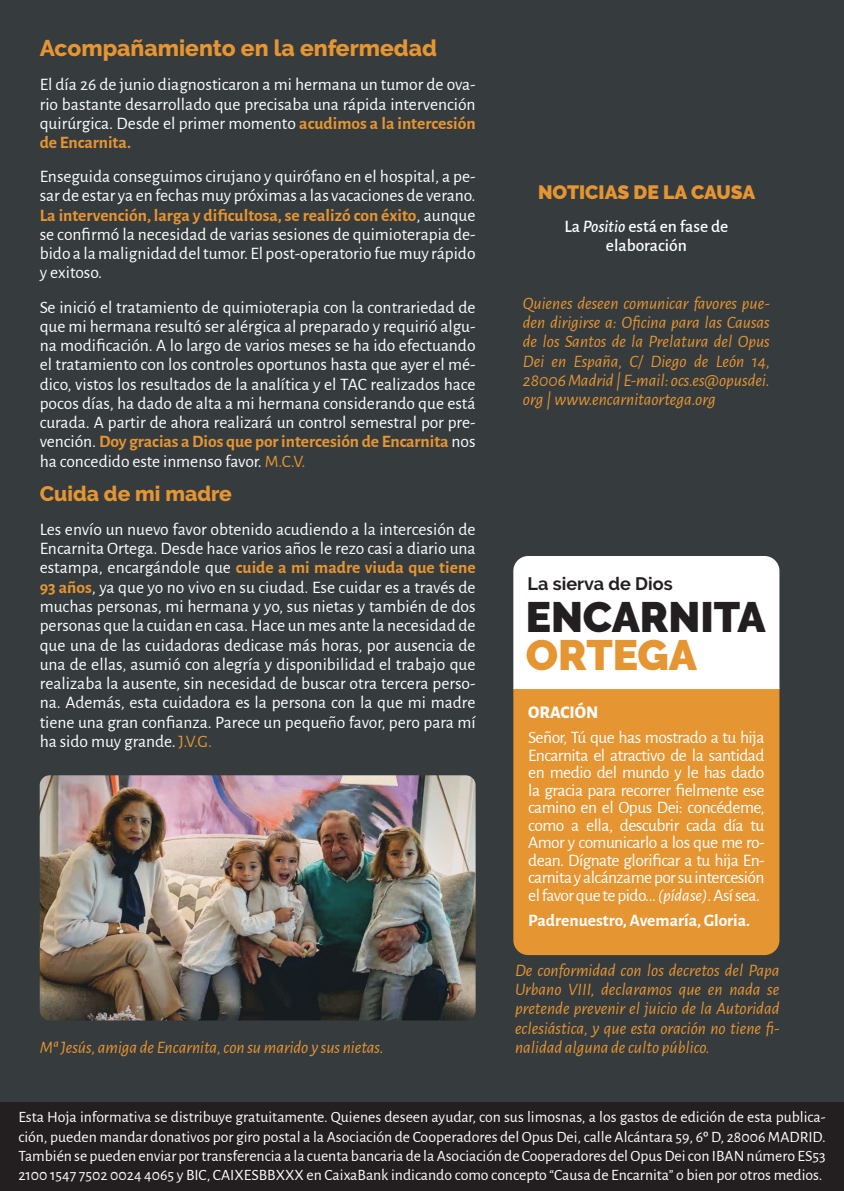
<style>
.page{position:relative;width:844px;height:1191px;background:#fff}
.page>*{position:absolute;margin:0;border:0;box-sizing:border-box;transform-origin:0 0}
.t1{font:900 42.35px "Raleway";color:#231f20}
.t2{font:900 42.35px "Raleway";color:#e59532}
.t3{font:800 22.75px "Raleway";color:#e59532}
.t4{font:800 21px "Raleway";color:#e59532}
.t5{font:900 19.25px "Raleway";color:#e59532}
.t6{font:700 18.03px "Raleway";color:#231f20}
.t7{font:17.5px/19.2px "Alegreya Sans";color:#fff;text-align:justify}
.t8{font:italic 17.5px/19.2px "Alegreya Sans";color:#e59532;text-align:justify}
.t9{font:500 17.5px/19.2px "Alegreya Sans";color:#fff;text-align:center}
.t10{font:700 17.5px "Alegreya Sans";color:#fff}
.t11{font:800 17.5px "Alegreya Sans";letter-spacing:-.005em;color:#fff}
.t12{font:15.75px/19.2px "Alegreya Sans";color:#fff}
.s1{font-weight:700;color:#e59532}
.s2{color:#e59532}
.s3{font-style:italic}
</style>
<div class="page">
<div style="left:0;top:0;width:843px;height:1118px;background:#363b3e"></div>
<img style="left:40px;top:775px;width:435px;height:245px">
<div style="left:0;top:1102px;width:843px;height:89px;background:#231f20"></div>
<div style="left:513px;top:689px;width:266px;height:266px;background:#e59532"></div>
<div style="left:513px;top:556px;width:266px;height:133px;background:#fff"></div>
<p class="t3" style="left:40px;top:35px;width:398px">Acompañamiento en la enfermedad</p>
<p class="t7" style="left:40px;top:74px;width:437px">El día 26 de junio diagnosticaron a mi hermana un tumor de ova&shy;rio bastante desarrollado que precisaba una rápida intervención quirúrgica. Desde el primer momento <span class="s1">acudimos a la intercesión de Encarnita.</span></p>
<p class="t7" style="left:40px;top:166px;width:437px">Enseguida conseguimos cirujano y quirófano en el hospital, a pe&shy;sar de estar ya en fechas muy próximas a las vacaciones de verano.<br><span class="s1">La intervención, larga y dificultosa, se realizó con éxito</span>, aunque se confirmó la necesidad de varias sesiones de quimioterapia de&shy;bido a la malignidad del tumor. El post-operatorio fue muy rápido y exitoso.</p>
<p class="t7" style="left:40px;top:296px;width:437px">Se inició el tratamiento de quimioterapia con la contrariedad de que mi hermana resultó ser alérgica al preparado y requirió algu&shy;na modificación. A lo largo de varios meses se ha ido efectuando el tratamiento con los controles oportunos hasta que ayer el mé&shy;dico, vistos los resultados de la analítica y el TAC realizados hace pocos días, ha dado de alta a mi hermana considerando que está curada. A partir de ahora realizará un control semestral por pre&shy;vención. <span class="s1">Doy gracias a Dios que por intercesión de Encarnita</span> nos ha concedido este inmenso favor. <span class="s2">M.C.V.</span></p>
<p class="t4" style="left:40px;top:481px;width:193px">Cuida de mi madre</p>
<p class="t7" style="left:40px;top:519px;width:437px">Les envío un nuevo favor obtenido acudiendo a la intercesión de Encarnita Ortega. Desde hace varios años le rezo casi a diario una estampa, encargándole que <span class="s1">cuide a mi madre viuda que tiene 93 años</span>, ya que yo no vivo en su ciudad. Ese cuidar es a través de muchas personas, mi hermana y yo, sus nietas y también de dos personas que la cuidan en casa. Hace un mes ante la necesidad de que una de las cuidadoras dedicase más horas, por ausencia de una de ellas, asumió con alegría y disponibilidad el trabajo que realizaba la ausente, sin necesidad de buscar otra tercera perso&shy;na. Además, esta cuidadora es la persona con la que mi madre tiene una gran confianza. Parece un pequeño favor, pero para mí ha sido muy grande. <span class="s2">J.V.G.</span></p>
<p class="t8" style="left:40px;top:1037px;width:345px">Mª Jesús, amiga de Encarnita, con su marido y sus nietas.</p>
<p class="t5" style="left:538px;top:181px;width:218px">NOTICIAS DE LA CAUSA</p>
<p class="t9" style="left:564px;top:215px;width:165px">La <span class="s3">Positio</span> está en fase de elaboración</p>
<p class="t8" style="left:523px;top:293px;width:249px">Quienes deseen comunicar favores pue&shy;den dirigirse a: Oficina para las Causas de los Santos de la Prelatura del Opus Dei en España, C/ Diego de León 14, 28006 Madrid | E-mail: ocs.es@opusdei. org | www.encarnitaortega.org</p>
<p class="t6" style="left:527px;top:573px;width:146px">La sierva de Dios</p>
<p class="t1" style="left:525px;top:592px;width:241px">ENCARNITA</p>
<p class="t2" style="left:525px;top:630px;width:173px">ORTEGA</p>
<p class="t11" style="left:528px;top:699px;width:71px">ORACIÓN</p>
<p class="t7" style="left:528px;top:728px;width:238px;line-height:17.5px">Señor, Tú que has mostrado a tu hija Encarnita el atractivo de la santidad en medio del mundo y le has dado la gracia para recorrer fielmente ese camino en el Opus Dei: concédeme, como a ella, descubrir cada día tu Amor y comunicarlo a los que me ro&shy;dean. Dígnate glorificar a tu hija En&shy;carnita y alcánzame por su intercesión el favor que te pido... <span class="s3">(pídase)</span>. Así sea.</p>
<p class="t10" style="left:528px;top:907px;width:223px">Padrenuestro, Avemaría, Gloria.</p>
<p class="t8" style="left:515px;top:959px;width:266px">De conformidad con los decretos del Papa Urbano VIII, declaramos que en nada se pretende prevenir el juicio de la Autoridad eclesiástica, y que esta oración no tiene fi&shy;nalidad alguna de culto público.</p>
<p class="t12" style="left:18px;top:1106px;width:808px">Esta Hoja informativa se distribuye gratuitamente. Quienes deseen ayudar, con sus limosnas, a los gastos de edición de esta publica&shy;ción, pueden mandar donativos por giro postal a la Asociación de Cooperadores del Opus Dei, calle Alcántara 59, 6º D, 28006 MADRID.</p>
<p class="t12" style="left:18px;top:1145px;width:808px">También se pueden enviar por transferencia a la cuenta bancaria de la Asociación de Cooperadores del Opus Dei con IBAN número ES53<br>2100 1547 7502 0024 4065 y BIC, CAIXESBBXXX en CaixaBank indicando como concepto “Causa de Encarnita” o bien por otros medios.</p>
</div>
